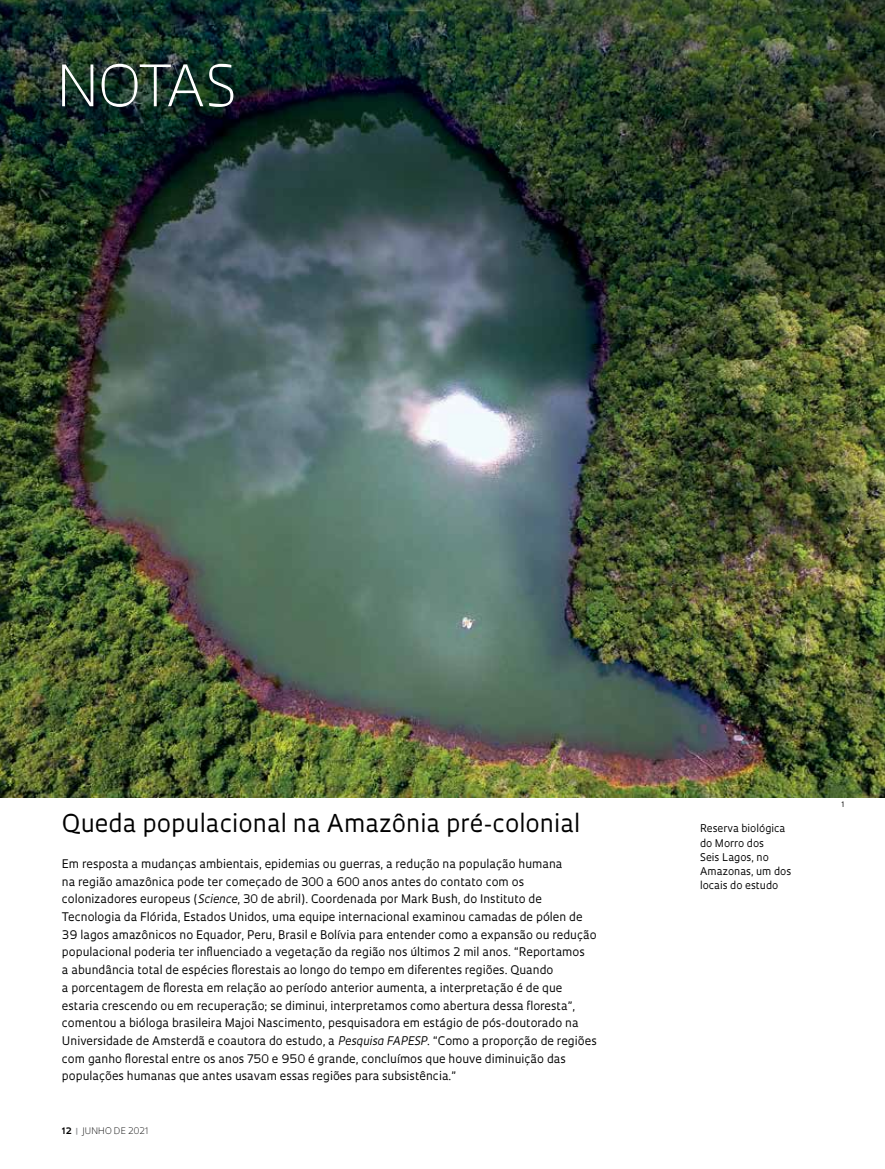
<style>
.page{position:relative;width:885px;height:1169px;background:#fff}
.page>*{position:absolute;margin:0;border:0;box-sizing:border-box;transform-origin:0 0}
.t1{font:300 55.5px "Oculum";letter-spacing:-.035em;color:#fff}
.t2{font:24px "Oculum";color:#000}
.t3{font:11.55px/17.7px "Oculum";color:#000}
.t4{font:10.35px/14.1px "Oculum";color:#000}
.t5{font:300 8.7px "Oculum";letter-spacing:.005em;color:#000}
.t6{font:7.35px "Oculum";color:#000}
.s1{font-style:italic}
.s2{font-weight:700}
.s3{font-weight:700;color:#939598}
</style>
<div class="page">
<img style="left:0;top:0;width:885px;height:797px">
<h1 class="t1" style="left:57px;top:48px;width:182px">NOTAS</h1>
<h2 class="t2" style="left:62px;top:808px;width:520px">Queda populacional na Amazônia pré-colonial</h2>
<p class="t4" style="left:700px;top:821px;width:93px">Reserva biológica do Morro dos<br>Seis Lagos, no<br>Amazonas, um dos locais do estudo</p>
<p class="t3" style="left:62px;top:854px;width:536px">Em resposta a mudanças ambientais, epidemias ou guerras, a redução na população humana<br>na região amazônica pode ter começado de 300 a 600 anos antes do contato com os colonizadores europeus (<span class="s1">Science</span>, 30 de abril). Coordenada por Mark Bush, do Instituto de Tecnologia da Flórida, Estados Unidos, uma equipe internacional examinou camadas de pólen de 39 lagos amazônicos no Equador, Peru, Brasil e Bolívia para entender como a expansão ou redução populacional poderia ter influenciado a vegetação da região nos últimos 2 mil anos. “Reportamos<br>a abundância total de espécies florestais ao longo do tempo em diferentes regiões. Quando<br>a porcentagem de floresta em relação ao período anterior aumenta, a interpretação é de que estaria crescendo ou em recuperação; se diminui, interpretamos como abertura dessa floresta”, comentou a bióloga brasileira Majoi Nascimento, pesquisadora em estágio de pós-doutorado na Universidade de Amsterdã e coautora do estudo, a <span class="s1">Pesquisa FAPESP</span>. “Como a proporção de regiões com ganho florestal entre os anos 750 e 950 é grande, concluímos que houve diminuição das populações humanas que antes usavam essas regiões para subsistência.”</p>
<p class="t5" style="left:62px;top:1124px;width:88px"><span class="s2">12</span> <span class="s3">|</span> JUNHO DE 2021</p>
<p class="t6" style="left:841px;top:799px;width:5px">1</p>
</div>
